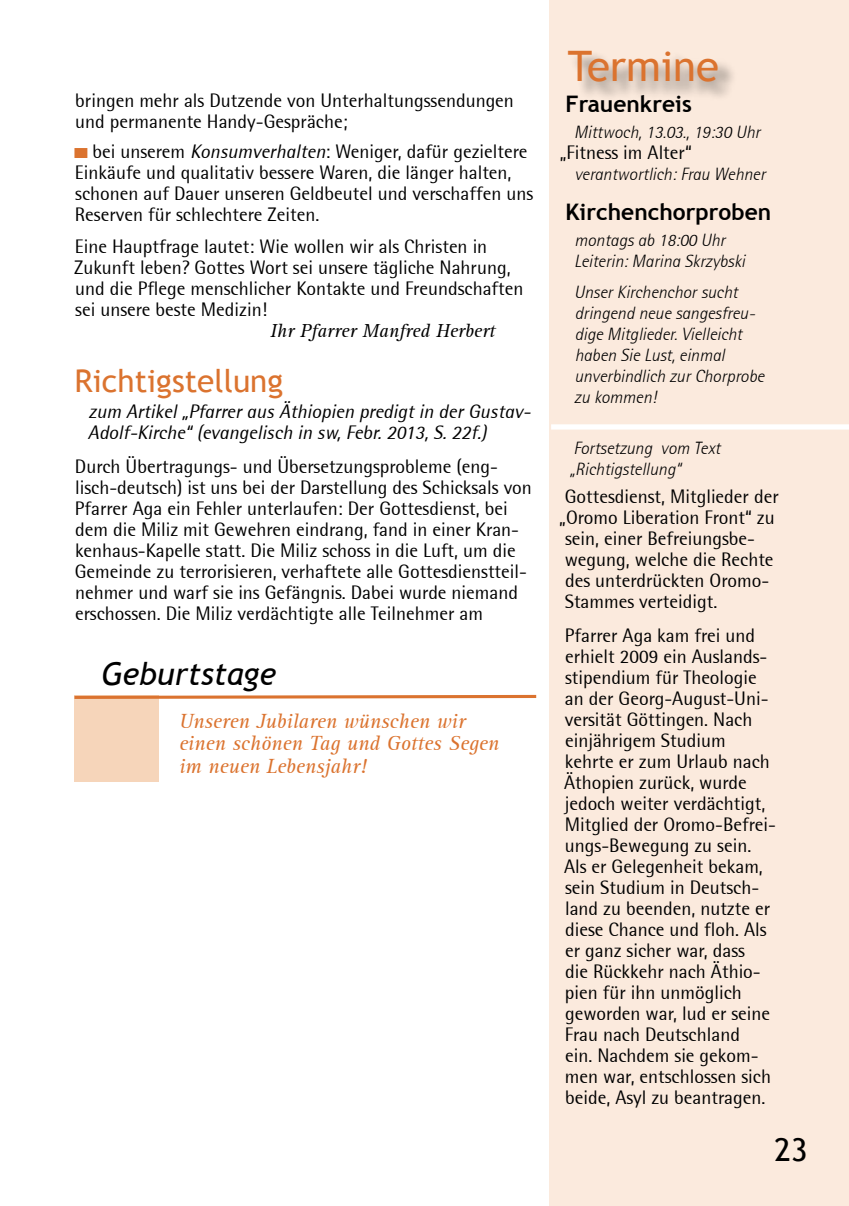
<style>
.page{position:relative;width:849px;height:1206px;background:#fff}
.page>*{position:absolute;margin:0;border:0;box-sizing:border-box;transform-origin:0 0}
.t1{font:42px "Trebuchet MS";color:#db732f}
.t2{font:31.5px "Trebuchet MS";color:#db732f}
.t3{font:italic 31.5px "Trebuchet MS";color:#000}
.t4{font:31.5px "Trebuchet MS";color:#000}
.t5{font:700 22.75px "Trebuchet MS";color:#000}
.t6{font:italic 21px/22.8px "Rotis Serif";color:#db732f}
.t7{font:19.25px/21px "Rotis Semi Sans";color:#000}
.t8{font:italic 19.25px/21px "Rotis Semi Sans";color:#000}
.t9{font:italic 19.25px "Rotis Serif";color:#000}
.t10{font:italic 300 17.5px/21px "Rotis Semi Sans";color:#000}
.s1{font-style:italic}
</style>
<div class="page">
<div style="left:548px;top:0;width:300px;height:1205px;background:#fbeadd"></div>
<div style="left:567px;top:50px;width:171px;height:53px;background:#000;opacity:.49"></div>
<div style="left:75px;top:695px;width:84px;height:86px;background:#f6d5ba"></div>
<svg style="left:74px;top:695px;width:462px;height:4px;background:#e2905a"></svg>
<div style="left:75px;top:149px;width:11px;height:8px;background:#db732f"></div>
<div style="left:74px;top:148px;width:13px;height:10px;border:2px solid #db732f"></div>
<div style="left:551px;top:424px;width:297px;height:5px;background:#fff"></div>
<p class="t7" style="left:75px;top:90px;width:440px">bringen mehr als Dutzende von Unterhaltungssendungen und permanente Handy-Gespräche;</p>
<p class="t7" style="left:75px;top:141px;width:459px;text-indent:17px">bei unserem <span class="s1">Konsumverhalten</span>: Weniger, dafür gezieltere Einkäufe und qualitativ bessere Waren, die länger halten, schonen auf Dauer unseren Geldbeutel und verschaffen uns Reserven für schlechtere Zeiten.</p>
<p class="t7" style="left:74px;top:235px;width:450px">Eine Hauptfrage lautet: Wie wollen wir als Christen in Zukunft leben? Gottes Wort sei unsere tägliche Nahrung, und die Pflege menschlicher Kontakte und Freundschaften sei unsere beste Medizin!</p>
<p class="t9" style="left:270px;top:319px;width:226px">Ihr Pfarrer Manfred Herbert</p>
<h2 class="t2" style="left:74px;top:362px;width:210px">Richtigstellung</h2>
<p class="t8" style="left:88px;top:400px;width:444px">zum Artikel „Pfarrer aus Äthiopien predigt in der Gustav-<br>Adolf-Kirche“ (evangelisch in sw, Febr. 2013, S. 22f.)</p>
<p class="t7" style="left:75px;top:456px;width:458px">Durch Übertragungs- und Übersetzungsprobleme (eng&shy;lisch-deutsch) ist uns bei der Darstellung des Schicksals von Pfarrer Aga ein Fehler unterlaufen: Der Gottesdienst, bei dem die Miliz mit Gewehren eindrang, fand in einer Kran&shy;kenhaus-Kapelle statt. Die Miliz schoss in die Luft, um die Gemeinde zu terrorisieren, verhaftete alle Gottesdienstteil&shy;nehmer und warf sie ins Gefängnis. Dabei wurde niemand erschossen. Die Miliz verdächtigte alle Teilnehmer am</p>
<h2 class="t3" style="left:101px;top:654px;width:176px">Geburtstage</h2>
<p class="t6" style="left:179px;top:710px;width:321px">Unseren Jubilaren wünschen wir einen schönen Tag und Gottes Segen im neuen Lebensjahr!</p>
<h1 class="t1" style="left:567px;top:42px;width:153px">Termine</h1>
<p class="t5" style="left:565px;top:89px;width:128px">Frauenkreis</p>
<p class="t10" style="left:574px;top:121px;width:188px">Mittwoch, 13.03., 19:30 Uhr</p>
<p class="t7" style="left:559px;top:141px;width:133px">„Fitness im Alter“</p>
<p class="t10" style="left:574px;top:163px;width:192px">verantwortlich: Frau Wehner</p>
<p class="t5" style="left:565px;top:197px;width:207px">Kirchenchorproben</p>
<p class="t10" style="left:574px;top:229px;width:172px">montags ab 18:00 Uhr<br>Leiterin: Marina Skrzybski</p>
<p class="t10" style="left:574px;top:282px;width:191px">Unser Kirchenchor sucht dringend neue sangesfreu&shy;dige Mitglieder. Vielleicht haben Sie Lust, einmal unverbindlich zur Chorprobe zu kommen!</p>
<p class="t10" style="left:569px;top:437px;width:152px">Fortsetzung vom Text „Richtigstellung“</p>
<p class="t7" style="left:564px;top:486px;width:215px">Gottesdienst, Mitglieder der</p>
<p class="t7" style="left:559px;top:507px;width:217px">„Oromo Liberation Front“ zu</p>
<p class="t7" style="left:565px;top:528px;width:191px">sein, einer Befreiungsbe-</p>
<p class="t7" style="left:564px;top:549px;width:210px">wegung, welche die Rechte</p>
<p class="t7" style="left:565px;top:570px;width:206px">des unterdrückten Oromo-</p>
<p class="t7" style="left:564px;top:591px;width:154px">Stammes verteidigt.</p>
<p class="t7" style="left:564px;top:624px;width:213px">Pfarrer Aga kam frei und erhielt 2009 ein Auslands&shy;stipendium für Theologie an der Georg-August-Uni&shy;versität Göttingen. Nach einjährigem Studium kehrte er zum Urlaub nach<br>Äthopien zurück, wurde jedoch weiter verdächtigt,<br>Mitglied der Oromo-Befrei&shy;ungs-Bewegung zu sein.<br>Als er Gelegenheit bekam, sein Studium in Deutsch&shy;land zu beenden, nutzte er diese Chance und floh. Als er ganz sicher war, dass<br>die Rückkehr nach Äthio&shy;pien für ihn unmöglich geworden war, lud er seine<br>Frau nach Deutschland<br>ein. Nachdem sie gekom&shy;men war, entschlossen sich beide, Asyl zu beantragen.</p>
<h2 class="t4" style="left:774px;top:1131px;width:17px">23</h2>
</div>
